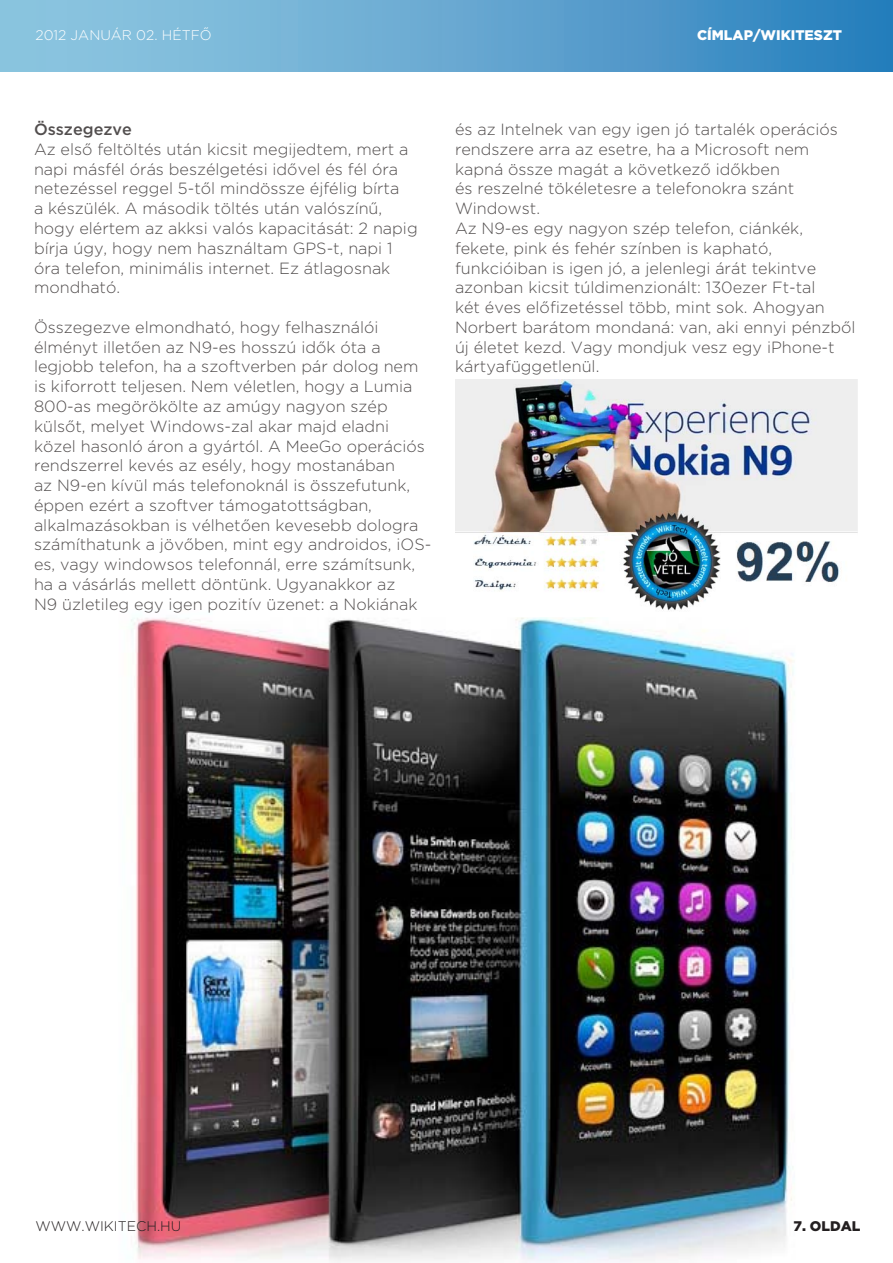
<style>
.page{position:relative;width:893px;height:1263px;background:#fff}
.page>*{position:absolute;margin:0;border:0;box-sizing:border-box;transform-origin:0 0}
.text{font:300 16.2px/19.8px "Gotham";color:#524e4e}
.text-2{font:500 16.2px "Gotham";color:#524e4e}
.text_datum{font:300 13.95px "Gotham";color:#fff}
.text_tartalom{font:900 13.95px "Gotham";color:#fff}
.text_www{font:300 13.95px "Gotham";color:#231f20}
.text_oldalszam{font:900 13.95px "Gotham";color:#231f20}
</style>
<div class="page">
<img style="left:131px;top:617px;width:663px;height:646px">
<div style="left:0;top:0;width:893px;height:71px;background:linear-gradient(to right,#97cce3,#2e81be)"></div>
<img style="left:455px;top:379px;width:402px;height:232px">
<p class="text_datum" style="left:35px;top:27px;width:178px">2012 JANUÁR 02. HÉTFŐ</p>
<p class="text_tartalom" style="left:697px;top:27px;width:146px">CÍMLAP/WIKITESZT</p>
<p class="text-2" style="left:34px;top:120px;width:99px">Összegezve</p>
<p class="text" style="left:34px;top:139px;width:385px">Az első feltöltés után kicsit megijedtem, mert a napi másfél órás beszélgetési idővel és fél óra netezéssel reggel 5-től mindössze éjfélig bírta<br>a készülék. A második töltés után valószínű, hogy elértem az akksi valós kapacitását: 2 napig bírja úgy, hogy nem használtam GPS-t, napi 1 óra telefon, minimális internet. Ez átlagosnak mondható.</p>
<p class="text" style="left:34px;top:317px;width:399px">Összegezve elmondható, hogy felhasználói élményt illetően az N9-es hosszú idők óta a legjobb telefon, ha a szoftverben pár dolog nem is kiforrott teljesen. Nem véletlen, hogy a Lumia 800-as megörökölte az amúgy nagyon szép külsőt, melyet Windows-zal akar majd eladni közel hasonló áron a gyártól. A MeeGo operációs rendszerrel kevés az esély, hogy mostanában<br>az N9-en kívül más telefonoknál is összefutunk, éppen ezért a szoftver támogatottságban, alkalmazásokban is vélhetően kevesebb dologra számíthatunk a jövőben, mint egy androidos, iOS&shy;es, vagy windowsos telefonnál, erre számítsunk, ha a vásárlás mellett döntünk. Ugyanakkor az<br>N9 üzletileg egy igen pozitív üzenet: a Nokiának</p>
<p class="text" style="left:455px;top:119px;width:384px">és az Intelnek van egy igen jó tartalék operációs rendszere arra az esetre, ha a Microsoft nem kapná össze magát a következő időkben<br>és reszelné tökéletesre a telefonokra szánt Windowst.</p>
<p class="text" style="left:455px;top:218px;width:402px">Az N9-es egy nagyon szép telefon, ciánkék, fekete, pink és fehér színben is kapható, funkcióiban is igen jó, a jelenlegi árát tekintve azonban kicsit túldimenzionált: 130ezer Ft-tal<br>két éves előfizetéssel több, mint sok. Ahogyan Norbert barátom mondaná: van, aki ennyi pénzből új életet kezd. Vagy mondjuk vesz egy iPhone-t kártyafüggetlenül.</p>
<p class="text_www" style="left:35px;top:1218px;width:148px">WWW.WIKITECH.HU</p>
<p class="text_oldalszam" style="left:793px;top:1217px;width:68px">7. OLDAL</p>
</div>
